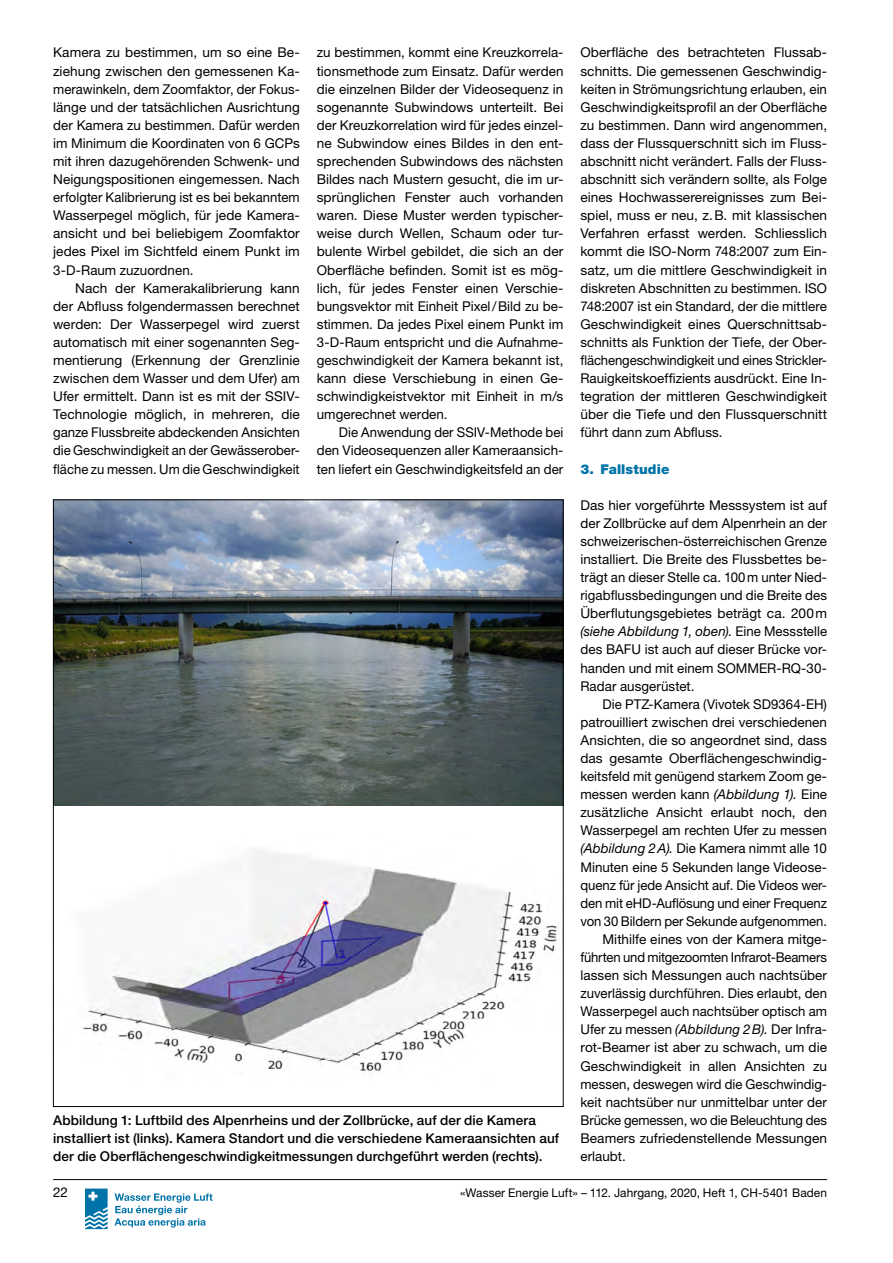
<style>
.page{position:relative;width:893px;height:1263px;background:#fff}
.page>*{position:absolute;margin:0;border:0;box-sizing:border-box;transform-origin:0 0}
._9pt_Grundtext_Einzu{font:13.5px/18.1px "Helvetica Neue LT Pro";letter-spacing:.005em;color:#000;text-align:justify}
._9pt_Grundtext{font:13.5px/18.1px "Helvetica Neue LT Pro";letter-spacing:.005em;color:#000;text-align:justify}
.Bildlegende{font:500 13.5px/18.1px "Helvetica Neue LT Pro";letter-spacing:.01em;color:#000}
.Zwischentitel_0{font:900 13.5px "Helvetica Neue LT Pro";letter-spacing:.01em;color:#0074a8}
.t1{font:12px "Helvetica Neue LT Pro";letter-spacing:.005em;color:#000}
.s1{font-style:italic}
</style>
<div class="page">
<hr style="left:53px;top:1179px;width:774px;height:1px;background:#000">
<svg style="left:85px;top:1188px;width:23px;height:41px"></svg>
<svg style="left:114px;top:1193px;width:99px;height:34px"></svg>
<img style="left:83px;top:849px;width:476px;height:225px">
<img style="left:55px;top:502px;width:506px;height:303px">
<p class="_9pt_Grundtext_Einzu" style="left:53px;top:43px;width:248px">Kamera zu bestimmen, um so eine Be&shy;ziehung zwischen den gemessenen Ka&shy;merawinkeln, dem Zoomfaktor, der Fokus&shy;länge und der tatsächlichen Ausrichtung der Kamera zu bestimmen. Dafür werden im Minimum die Koordinaten von 6 GCPs mit ihren dazugehörenden Schwenk- und Neigungspositionen eingemessen. Nach erfolgter Kalibrierung ist es bei bekanntem Wasserpegel möglich, für jede Kamera&shy;ansicht und bei beliebigem Zoomfaktor jedes Pixel im Sichtfeld einem Punkt im 3-D-Raum zuzuordnen.</p>
<p class="_9pt_Grundtext_Einzu" style="left:53px;top:278px;width:248px;text-indent:22px">Nach der Kamerakalibrierung kann der Abfluss folgendermassen berechnet werden: Der Wasserpegel wird zuerst automatisch mit einer sogenannten Seg&shy;mentierung (Erkennung der Grenzlinie zwischen dem Wasser und dem Ufer) am Ufer ermittelt. Dann ist es mit der SSIV-Technologie möglich, in mehreren, die ganze Flussbreite abdeckenden Ansichten die Geschwindigkeit an der Gewässerober&shy;fläche zu messen. Um die Geschwindigkeit</p>
<p class="_9pt_Grundtext_Einzu" style="left:317px;top:43px;width:248px">zu bestimmen, kommt eine Kreuzkorrela&shy;tionsmethode zum Einsatz. Dafür werden die einzelnen Bilder der Videosequenz in sogenannte Subwindows unterteilt. Bei der Kreuzkorrelation wird für jedes einzel&shy;ne Subwindow eines Bildes in den ent&shy;sprechenden Subwindows des nächsten Bildes nach Mustern gesucht, die im ur&shy;sprünglichen Fenster auch vorhanden waren. Diese Muster werden typischer&shy;weise durch Wellen, Schaum oder tur&shy;bulente Wirbel gebildet, die sich an der Oberfläche befinden. Somit ist es mög&shy;lich, für jedes Fenster einen Verschie&shy;bungsvektor mit Einheit Pixel/Bild zu be&shy;stimmen. Da jedes Pixel einem Punkt im 3-D-Raum entspricht und die Aufnahme&shy;geschwindigkeit der Kamera bekannt ist, kann diese Verschiebung in einen Ge&shy;schwindigkeistvektor mit Einheit in m/s umgerechnet werden.</p>
<p class="_9pt_Grundtext_Einzu" style="left:317px;top:423px;width:248px;text-indent:22px">Die Anwendung der SSIV-Methode bei den Videosequenzen aller Kameraansich&shy;ten liefert ein Geschwindigkeitsfeld an der</p>
<p class="Bildlegende" style="left:53px;top:1111px;width:507px">Abbildung 1: Luftbild des Alpenrheins und der Zollbrücke, auf der die Kamera installiert ist (links). Kamera Standort und die verschiedene Kameraansichten auf der die Oberflächengeschwindigkeitmessungen durchgeführt werden (rechts).</p>
<p class="_9pt_Grundtext_Einzu" style="left:580px;top:43px;width:248px">Oberfläche des betrachteten Flussab&shy;schnitts. Die gemessenen Geschwindig&shy;keiten in Strömungsrichtung erlauben, ein Geschwindigkeitsprofil an der Oberfläche zu bestimmen. Dann wird angenommen, dass der Flussquerschnitt sich im Fluss&shy;abschnitt nicht verändert. Falls der Fluss&shy;abschnitt sich verändern sollte, als Folge eines Hochwasserereignisses zum Bei&shy;spiel, muss er neu, z.B. mit klassischen Verfahren erfasst werden. Schliesslich kommt die ISO-Norm 748:2007 zum Ein&shy;satz, um die mittlere Geschwindigkeit in diskreten Abschnitten zu bestimmen. ISO 748:2007 ist ein Standard, der die mittlere Geschwindigkeit eines Querschnittsab&shy;schnitts als Funktion der Tiefe, der Ober&shy;flächengeschwindigkeit und eines Strickler-Rauigkeitskoeffizients ausdrückt. Eine In&shy;tegration der mittleren Geschwindigkeit über die Tiefe und den Flussquerschnitt führt dann zum Abfluss.</p>
<p class="Zwischentitel_0" style="left:580px;top:461px;width:90px">3. Fallstudie</p>
<p class="_9pt_Grundtext" style="left:580px;top:495px;width:248px">Das hier vorgeführte Messsystem ist auf der Zollbrücke auf dem Alpenrhein an der schweizerischen-österreichischen Grenze installiert. Die Breite des Flussbettes be&shy;trägt an dieser Stelle ca. 100m unter Nied&shy;rigabflussbedingungen und die Breite des Überflutungsgebietes beträgt ca. 200m <span class="s1">(siehe Abbildung 1, oben).</span> Eine Messstelle des BAFU ist auch auf dieser Brücke vor&shy;handen und mit einem SOMMER-RQ-30- Radar ausgerüstet.</p>
<p class="_9pt_Grundtext_Einzu" style="left:580px;top:694px;width:248px;text-align:left;text-indent:22px">Die PTZ-Kamera (Vivotek SD9364-EH) patrouilliert zwischen drei verschiedenen Ansichten, die so angeordnet sind, dass das gesamte Oberflächengeschwindig&shy;keitsfeld mit genügend starkem Zoom ge&shy;messen werden kann <span class="s1">(Abbildung 1).</span> Eine zusätzliche Ansicht erlaubt noch, den Wasserpegel am rechten Ufer zu messen <span class="s1">(Abbildung 2A).</span> Die Kamera nimmt alle 10<br>Minuten eine 5 Sekunden lange Videose-- quenz für jede Ansicht auf. Die Videos wer&shy;den mit eHD-Auflösung und einer Frequenz von 30 Bildern per Sekunde aufgenommen.</p>
<p class="_9pt_Grundtext_Einzu" style="left:580px;top:930px;width:248px;text-indent:22px">Mithilfe eines von der Kamera mitge&shy;führten und mitgezoomten Infrarot-Beamers lassen sich Messungen auch nachtsüber zuverlässig durchführen. Dies erlaubt, den Wasserpegel auch nachtsüber optisch am Ufer zu messen <span class="s1">(Abbildung 2B).</span> Der Infra&shy;rot-Beamer ist aber zu schwach, um die Geschwindigkeit in allen Ansichten zu messen, deswegen wird die Geschwindig&shy;keit nachtsüber nur unmittelbar unter der Brücke gemessen, wo die Beleuchtung des Beamers zufriedenstellende Messungen erlaubt.</p>
<p class="_9pt_Grundtext_Einzu" style="left:53px;top:1183px;width:16px">22</p>
<p class="t1" style="left:460px;top:1185px;width:368px">«Wasser Energie Luft» – 112. Jahrgang, 2020, Heft 1, CH-5401 Baden</p>
</div>
